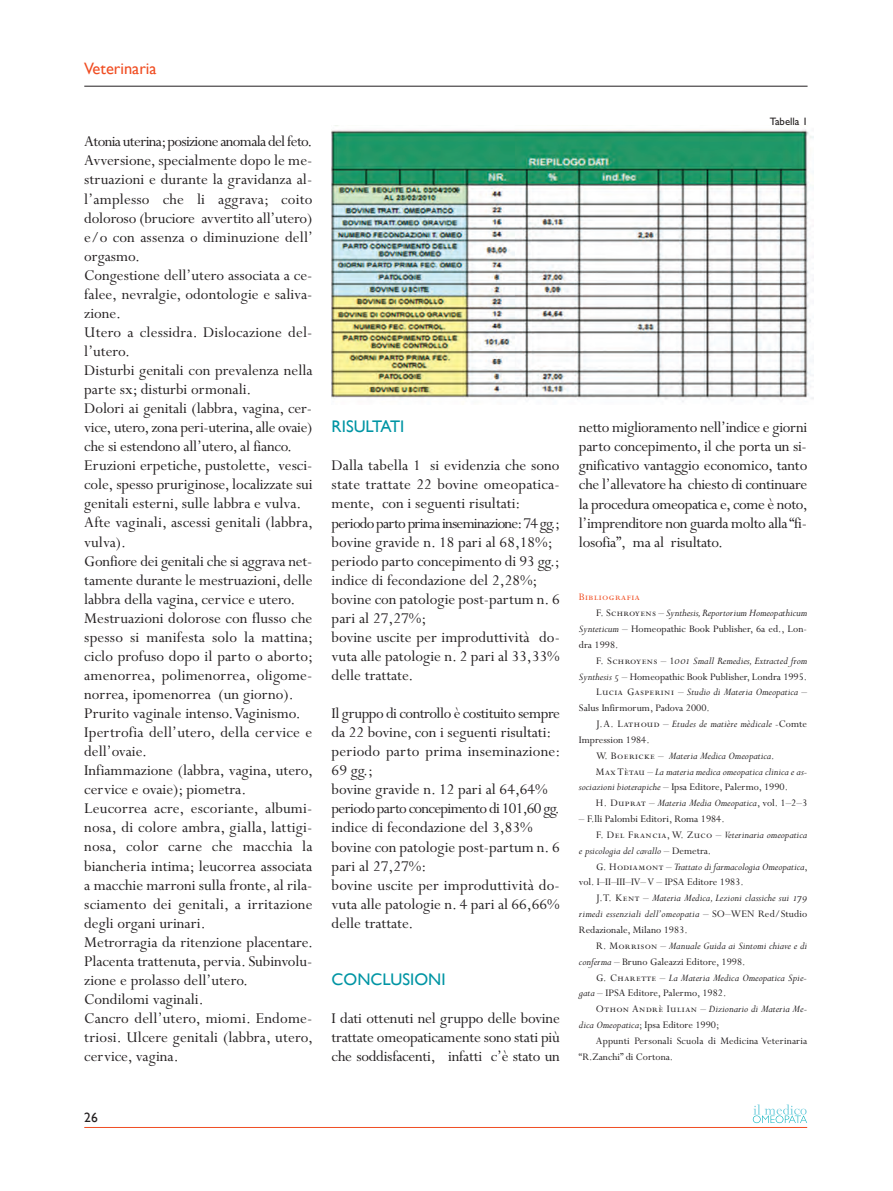
<style>
.page{position:relative;width:893px;height:1191px;background:#fff}
.page>*{position:absolute;margin:0;border:0;box-sizing:border-box;transform-origin:0 0}
.t1{font:16.8px/19px "Perpetua";color:#231f20}
.t2{font:16.8px "Gill Sans";color:#0095a4}
.t3{font:16.5px "Gill Sans";color:#f04d22}
.t4{font:13.5px "Gill Sans";color:#231f20}
.t5{font:11.25px/15.9px "Perpetua Italic Os F";color:#231f20}
.t6{font:11.25px/15.9px "Perpetua";color:#231f20}
.t7{font:11.25px "Perpetua SC";letter-spacing:.04em;color:#f04d22}
.t8{font:10.8px "Gill Sans";color:#231f20}
.s1{font-family:"Perpetua SC"}
.s2{font-family:"Perpetua"}
.s3{font-family:"Perpetua Italic Os F"}
</style>
<div class="page">
<svg style="left:753px;top:1104px;width:54px;height:19px"></svg>
<hr style="left:84px;top:1127px;width:723px;height:1px;background:#f04d22">
<hr style="left:84px;top:86px;width:723px;height:1px;background:#231f20">
<img style="left:332px;top:125px;width:481px;height:277px">
<p class="t3" style="left:84px;top:59px;width:74px">Veterinaria</p>
<p class="t1" style="left:84px;top:134px;width:230px">Atonia uterina; posizione anomala del feto.<br>Avversione, specialmente dopo le me&shy;struazioni e durante la gravidanza al&shy;l’amplesso che li aggrava; coito doloroso (bruciore avvertito all’utero) e/o con assenza o diminuzione dell’ orgasmo.<br>Congestione dell’utero associata a ce&shy;falee, nevralgie, odontologie e saliva&shy;zione.<br>Utero a clessidra. Dislocazione del&shy;l’utero.<br>Disturbi genitali con prevalenza nella parte sx; disturbi ormonali.<br>Dolori ai genitali (labbra, vagina, cer&shy;vice, utero, zona peri-uterina, alle ovaie) che si estendono all’utero, al fianco.<br>Eruzioni erpetiche, pustolette, vesci&shy;cole, spesso pruriginose, localizzate sui genitali esterni, sulle labbra e vulva.<br>Afte vaginali, ascessi genitali (labbra, vulva).<br>Gonfiore dei genitali che si aggrava net&shy;tamente durante le mestruazioni, delle labbra della vagina, cervice e utero.<br>Mestruazioni dolorose con flusso che spesso si manifesta solo la mattina; ciclo profuso dopo il parto o aborto; amenorrea, polimenorrea, oligome&shy;norrea, ipomenorrea (un giorno).<br>Prurito vaginale intenso. Vaginismo.<br>Ipertrofia dell’utero, della cervice e dell’ovaie.<br>Infiammazione (labbra, vagina, utero, cervice e ovaie); piometra.<br>Leucorrea acre, escoriante, albumi&shy;nosa, di colore ambra, gialla, lattigi&shy;nosa, color carne che macchia la biancheria intima; leucorrea associata a macchie marroni sulla fronte, al rila&shy;sciamento dei genitali, a irritazione degli organi urinari.<br>Metrorragia da ritenzione placentare.<br>Placenta trattenuta, pervia. Subinvolu&shy;zione e prolasso dell’utero.<br>Condilomi vaginali.<br>Cancro dell’utero, miomi. Endome&shy;triosi. Ulcere genitali (labbra, utero, cervice, vagina.</p>
<p class="t4" style="left:84px;top:1109px;width:15px">26</p>
<p class="t8" style="left:770px;top:117px;width:40px">Tabella 1</p>
<p class="t2" style="left:332px;top:417px;width:74px">RISULTATI</p>
<p class="t1" style="left:332px;top:457px;width:230px">Dalla tabella 1 si evidenzia che sono state trattate 22 bovine omeopatica&shy;mente, con i seguenti risultati: periodo parto prima inseminazione: 74 gg.; bovine gravide n. 18 pari al 68,18%; periodo parto concepimento di 93 gg.; indice di fecondazione del 2,28%; bovine con patologie post-partum n. 6 pari al 27,27%;<br>bovine uscite per improduttività do&shy;vuta alle patologie n. 2 pari al 33,33% delle trattate.</p>
<p class="t1" style="left:332px;top:705px;width:230px">Il gruppo di controllo è costituito sempre da 22 bovine, con i seguenti risultati: periodo parto prima inseminazione:<br>69 gg.;<br>bovine gravide n. 12 pari al 64,64% periodo parto concepimento di 101,60 gg. indice di fecondazione del 3,83% bovine con patologie post-partum n. 6 pari al 27,27%:<br>bovine uscite per improduttività do&shy;vuta alle patologie n. 4 pari al 66,66% delle trattate.</p>
<p class="t2" style="left:332px;top:969px;width:115px">CONCLUSIONI</p>
<p class="t1" style="left:332px;top:1010px;width:230px;text-align:justify">I dati ottenuti nel gruppo delle bovine trattate omeopaticamente sono stati più che soddisfacenti, infatti c’è stato un</p>
<p class="t1" style="left:579px;top:419px;width:230px;text-align:justify">netto miglioramento nell’indice e giorni parto concepimento, il che porta un si&shy;gnificativo vantaggio economico, tanto che l’allevatore ha chiesto di continuare la procedura omeopatica e, come è noto, l’imprenditore non guarda molto alla “fi&shy;losofia”, ma al risultato.</p>
<p class="t7" style="left:579px;top:590px;width:62px">Bibliografia</p>
<p class="t5" style="left:596px;top:606px;width:213px"><span class="s1">F. Schroyens</span> <span class="s2">–</span> Synthesis, Reportorium Homeopathicum</p>
<p class="t6" style="left:579px;top:622px;width:230px"><span class="s3">Synteticum</span> – Homeopathic Book Publisher, 6a ed., Lon&shy;dra 1998.</p>
<p class="t5" style="left:596px;top:654px;width:213px"><span class="s1">F. Schroyens</span> <span class="s2">– 1</span>001 Small Remedies, Extracted from</p>
<p class="t6" style="left:579px;top:669px;width:230px"><span class="s3">Synthesis 5</span> – Homeopathic Book Publisher, Londra 1995.</p>
<p class="t5" style="left:596px;top:685px;width:213px"><span class="s1">Lucia Gasperini</span> <span class="s2">–</span> Studio di Materia Omeopatica <span class="s2">–</span></p>
<p class="t6" style="left:579px;top:701px;width:132px">Salus Infirmorum, Padova 2000.</p>
<p class="t5" style="left:596px;top:717px;width:213px"><span class="s1">J.A. Lathoud</span> <span class="s2">–</span> Etudes de matière mèdicale -<span class="s2">Comte</span></p>
<p class="t6" style="left:579px;top:733px;width:72px">Impression 1984.</p>
<p class="t5" style="left:596px;top:749px;width:213px"><span class="s1">W. Boericke</span> <span class="s2">–</span> Materia Medica Omeopatica<span class="s2">.<br></span><span class="s1">Max Tètau</span> <span class="s2">–</span> La materia medica omeopatica clinica e as-</p>
<p class="t6" style="left:579px;top:780px;width:211px"><span class="s3">sociazioni bioterapiche</span> – Ipsa Editore, Palermo, 1990.</p>
<p class="t5" style="left:596px;top:796px;width:213px"><span class="s1">H. Duprat</span> <span class="s2">–</span> Materia Media Omeopatica<span class="s2">, vol. 1–2–3</span></p>
<p class="t6" style="left:579px;top:812px;width:147px">– F.lli Palombi Editori, Roma 1984.</p>
<p class="t5" style="left:579px;top:828px;width:230px;text-indent:17px"><span class="s1">F. Del Francia, W. Zuco</span> <span class="s2">–</span> Veterinaria omeopatica e psicologia del cavallo <span class="s2">– Demetra.</span></p>
<p class="t5" style="left:596px;top:859px;width:213px"><span class="s1">G. Hodiamont</span> <span class="s2">–</span> Trattato di farmacologia Omeopatica<span class="s2">,</span></p>
<p class="t6" style="left:579px;top:875px;width:166px">vol. I–II–III–IV– V – IPSA Editore 1983.</p>
<p class="t5" style="left:579px;top:891px;width:230px;text-align:right"><span class="s1">J.T. Kent</span> <span class="s2">–</span> Materia Medica, Lezioni classiche sui 179 rimedi essenziali dell’omeopatia <span class="s2">– SO–WEN Red/Studio</span></p>
<p class="t6" style="left:579px;top:923px;width:110px">Redazionale, Milano 1983.</p>
<p class="t5" style="left:596px;top:939px;width:213px"><span class="s1">R. Morrison</span> <span class="s2">–</span> Manuale Guida ai Sintomi chiave e di</p>
<p class="t6" style="left:579px;top:954px;width:168px"><span class="s3">conferma</span> – Bruno Galeazzi Editore, 1998.</p>
<p class="t5" style="left:596px;top:970px;width:213px"><span class="s1">G. Charette</span> <span class="s2">–</span> La Materia Medica Omeopatica Spie-</p>
<p class="t6" style="left:579px;top:986px;width:149px"><span class="s3">gata</span> – IPSA Editore, Palermo, 1982.</p>
<p class="t5" style="left:596px;top:1002px;width:213px"><span class="s1">Othon Andrè Iulian</span> <span class="s2">–</span> Dizionario di Materia Me-</p>
<p class="t6" style="left:579px;top:1018px;width:142px"><span class="s3">dica Omeopatica</span>; Ipsa Editore 1990;</p>
<p class="t6" style="left:596px;top:1033px;width:213px">Appunti Personali Scuola di Medicina Veterinaria</p>
<p class="t6" style="left:579px;top:1049px;width:96px">“R.Zanchi” di Cortona.</p>
</div>
